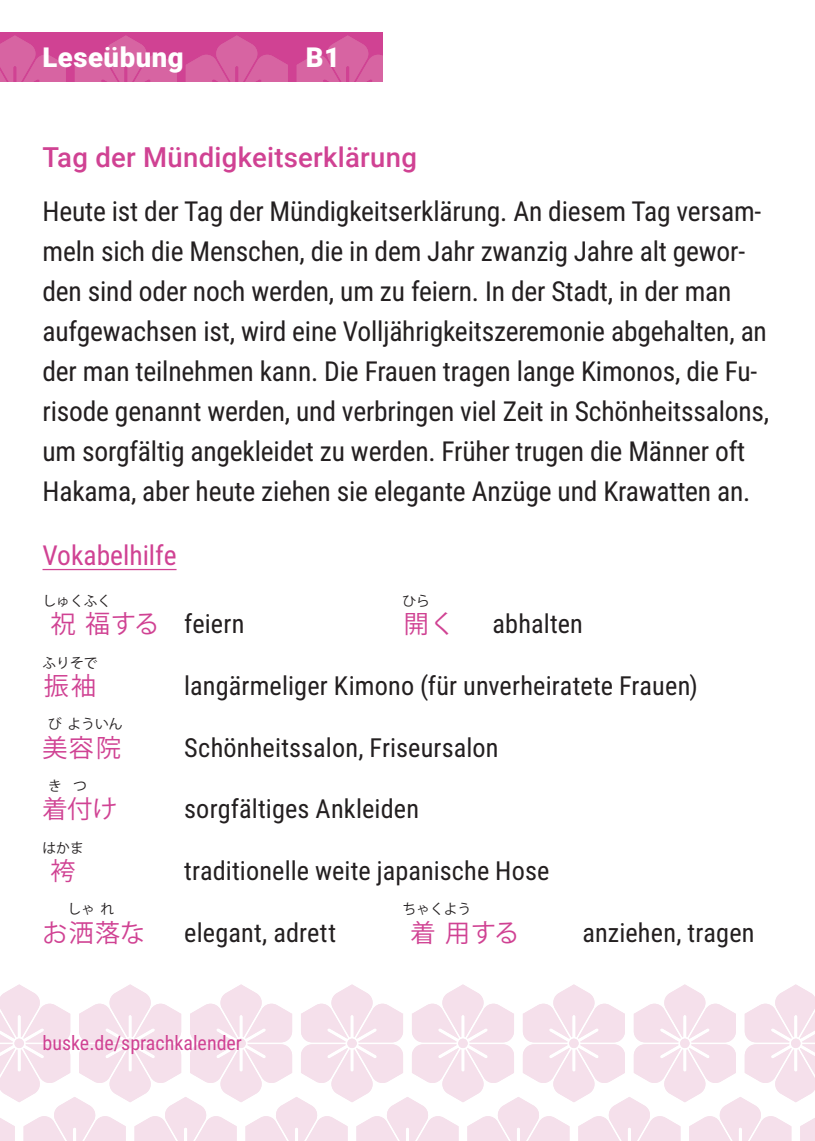
<style>
.page{position:relative;width:815px;height:1141px;background:#fff}
.page>*{position:absolute;margin:0;border:0;box-sizing:border-box;transform-origin:0 0}
.t1{font:27.5px/40px "Roboto Condensed";letter-spacing:-.005em;color:#231f20}
.t2{font:500 27.5px "Roboto";letter-spacing:.01em;color:#d04293}
.t3{font:27.5px "Roboto Condensed";color:#d04293}
.t4{font:900 27.5px "Roboto";letter-spacing:.02em;color:#fff}
.t5{font:26.25px "Roboto Condensed";letter-spacing:.005em;color:#231f20}
.t6{font:25px "Koz Go Pro";letter-spacing:.05em;color:#d04293}
.t7{font:20px "Roboto Condensed";color:#d04293}
.t8{font:13.75px "Koz Go Pro";color:#231f20}
.s1{font-family:"Koz Go Pro";font-size:25px;color:#d04293}
</style>
<div class="page">
<div style="left:0;top:32px;width:383px;height:49px;background:#d04293"></div>
<svg style="left:75px;top:35px;width:102px;height:46px"></svg>
<svg style="left:0;top:35px;width:66px;height:46px"></svg>
<svg style="left:186px;top:35px;width:102px;height:46px"></svg>
<svg style="left:297px;top:35px;width:86px;height:46px"></svg>
<svg style="left:0;top:984px;width:815px;height:157px"></svg>
<hr style="left:43px;top:569px;width:134px;height:1px;background:#d04293">
<p class="t4" style="left:43px;top:38px;width:143px">Leseübung</p>
<p class="t4" style="left:306px;top:38px;width:36px">B1</p>
<p class="t2" style="left:43px;top:138px;width:376px">Tag der Mündigkeitserklärung</p>
<p class="t1" style="left:43px;top:190px;width:728px">Heute ist der Tag der Mündigkeitserklärung. An diesem Tag versam&shy;meln sich die Menschen, die in dem Jahr zwanzig Jahre alt gewor&shy;den sind oder noch werden, um zu feiern. In der Stadt, in der man aufgewachsen ist, wird eine Volljährigkeitszeremonie abgehalten, an der man teilnehmen kann. Die Frauen tragen lange Kimonos, die Fu&shy;risode genannt werden, und verbringen viel Zeit in Schönheitssalons, um sorgfältig angekleidet zu werden. Früher trugen die Männer oft Hakama, aber heute ziehen sie elegante Anzüge und Krawatten an.</p>
<p class="t3" style="left:43px;top:536px;width:136px">Vokabelhilfe</p>
<p class="t8" style="left:43px;top:592px;width:70px">しゅくふく</p>
<p class="t5" style="left:51px;top:606px;width:195px"><span class="s1">祝福する</span> feiern</p>
<p class="t8" style="left:43px;top:654px;width:56px">ふりそで</p>
<p class="t8" style="left:403px;top:592px;width:29px">ひら</p>
<p class="t6" style="left:404px;top:608px;width:53px">開く</p>
<p class="t5" style="left:493px;top:606px;width:92px">abhalten</p>
<p class="t6" style="left:44px;top:670px;width:54px">振袖</p>
<p class="t8" style="left:48px;top:715px;width:76px">びよういん</p>
<p class="t6" style="left:43px;top:731px;width:80px">美容院</p>
<p class="t8" style="left:48px;top:777px;width:15px">き</p>
<p class="t8" style="left:73px;top:777px;width:15px">つ</p>
<p class="t6" style="left:43px;top:793px;width:76px">着付け</p>
<p class="t8" style="left:43px;top:839px;width:43px">はかま</p>
<p class="t6" style="left:51px;top:855px;width:26px">袴</p>
<p class="t8" style="left:68px;top:900px;width:48px">しゃれ</p>
<p class="t6" style="left:43px;top:916px;width:104px">お洒落な</p>
<p class="t5" style="left:184px;top:667px;width:515px">langärmeliger Kimono (für unverheiratete Frauen)</p>
<p class="t5" style="left:184px;top:729px;width:316px">Schönheitssalon, Friseursalon</p>
<p class="t5" style="left:184px;top:791px;width:236px">sorgfältiges Ankleiden</p>
<p class="t5" style="left:184px;top:852px;width:367px">traditionelle weite japanische Hose</p>
<p class="t8" style="left:403px;top:900px;width:70px">ちゃくよう</p>
<p class="t5" style="left:184px;top:914px;width:153px">elegant, adrett</p>
<p class="t6" style="left:411px;top:916px;width:110px">着用する</p>
<p class="t5" style="left:583px;top:914px;width:174px">anziehen, tragen</p>
<p class="t7" style="left:43px;top:1029px;width:201px">buske.de/sprachkalender</p>
</div>
